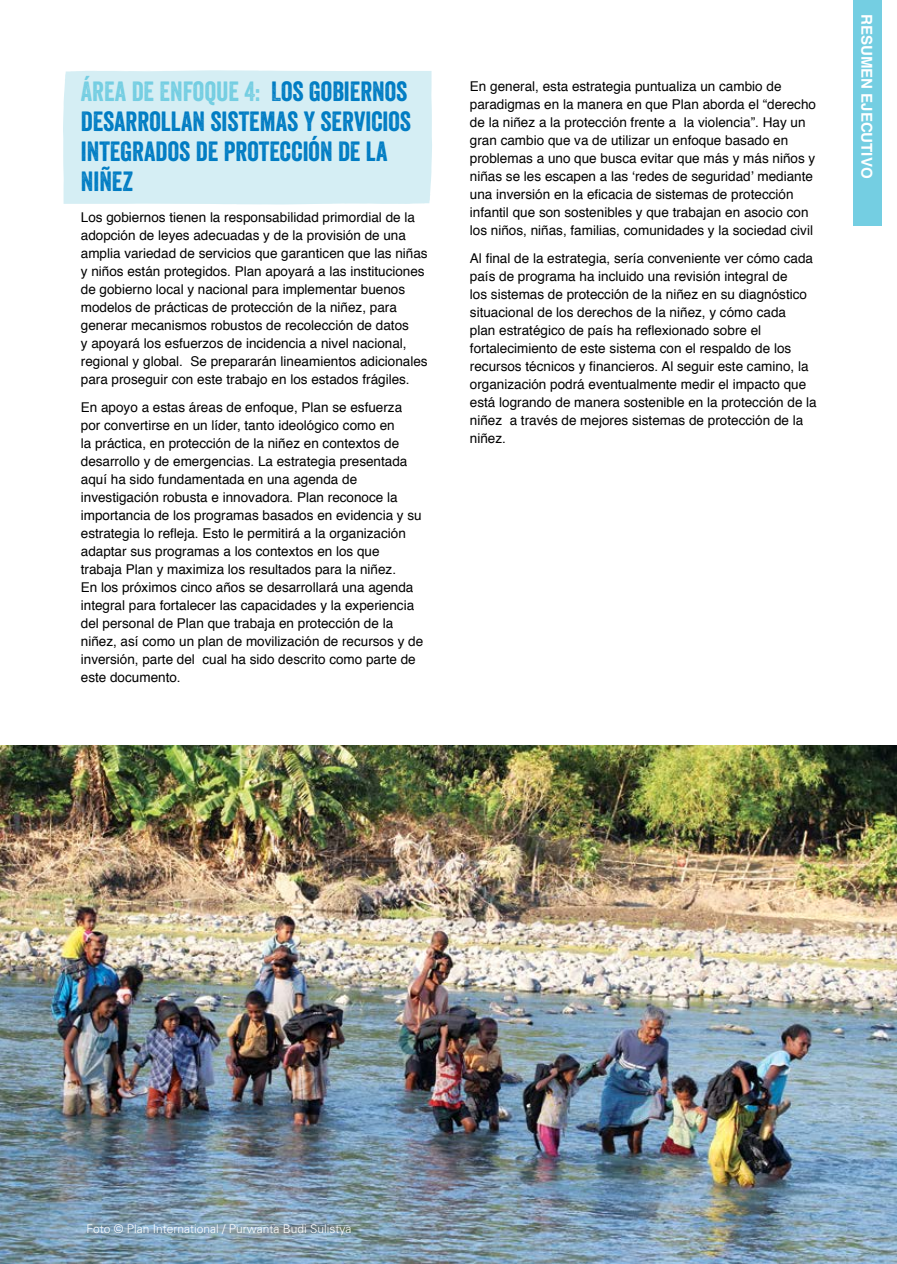
<style>
.page{position:relative;width:897px;height:1264px;background:#fff}
.page>*{position:absolute;margin:0;border:0;box-sizing:border-box;transform-origin:0 0}
.t1{font:27px/30px "Veneer";color:#007cc3}
.t2{font:700 15px "Helvetica";color:#fff}
.t3{font:13.5px/18px "Helvetica";color:#000}
.t4{font:300 12px "Univers";color:#fff}
.s1{color:#74cee2}
</style>
<div class="page">
<div style="left:853px;top:0;width:28px;height:226px;background:#74cee2"></div>
<div style="left:63px;top:70px;width:369px;height:134px;background:#d5eef4"></div>
<img style="left:0;top:745px;width:896px;height:519px">
<h1 class="t1" style="left:81px;top:76px;width:332px"><span class="s1">ÁREA DE ENFOQUE 4:</span> LOS GOBIERNOS<br>DESARROLLAN SISTEMAS Y SERVICIOS<br>INTEGRADOS DE PROTECCIÓN DE LA<br>NIÑEZ</h1>
<p class="t3" style="left:81px;top:208px;width:348px">Los gobiernos tienen la responsabilidad primordial de la adopción de leyes adecuadas y de la provisión de una amplia variedad de servicios que garanticen que las niñas y niños están protegidos. Plan apoyará a las instituciones de gobierno local y nacional para implementar buenos modelos de prácticas de protección de la niñez, para generar mecanismos robustos de recolección de datos<br>y apoyará los esfuerzos de incidencia a nivel nacional, regional y global. Se prepararán lineamientos adicionales para proseguir con este trabajo en los estados frágiles.</p>
<p class="t3" style="left:81px;top:399px;width:344px">En apoyo a estas áreas de enfoque, Plan se esfuerza por convertirse en un líder, tanto ideológico como en<br>la práctica, en protección de la niñez en contextos de desarrollo y de emergencias. La estrategia presentada aquí ha sido fundamentada en una agenda de investigación robusta e innovadora. Plan reconoce la importancia de los programas basados en evidencia y su estrategia lo refleja. Esto le permitirá a la organización adaptar sus programas a los contextos en los que trabaja Plan y maximiza los resultados para la niñez.<br>En los próximos cinco años se desarrollará una agenda integral para fortalecer las capacidades y la experiencia del personal de Plan que trabaja en protección de la niñez, así como un plan de movilización de recursos y de inversión, parte del cual ha sido descrito como parte de este documento.</p>
<p class="t3" style="left:470px;top:77px;width:347px">En general, esta estrategia puntualiza un cambio de paradigmas en la manera en que Plan aborda el “derecho de la niñez a la protección frente a la violencia”. Hay un gran cambio que va de utilizar un enfoque basado en problemas a uno que busca evitar que más y más niños y niñas se les escapen a las ‘redes de seguridad’ mediante una inversión en la eficacia de sistemas de protección infantil que son sostenibles y que trabajan en asocio con los niños, niñas, familias, comunidades y la sociedad civil</p>
<p class="t3" style="left:470px;top:250px;width:348px">Al final de la estrategia, sería conveniente ver cómo cada país de programa ha incluido una revisión integral de<br>los sistemas de protección de la niñez en su diagnóstico situacional de los derechos de la niñez, y cómo cada<br>plan estratégico de país ha reflexionado sobre el fortalecimiento de este sistema con el respaldo de los recursos técnicos y financieros. Al seguir este camino, la organización podrá eventualmente medir el impacto que está logrando de manera sostenible en la protección de la niñez a través de mejores sistemas de protección de la niñez.</p>
<p class="t2" style="left:878px;top:14px;width:166px;rotate:90deg">RESUMEN EJECUTIVO</p>
<p class="t4" style="left:86px;top:1222px;width:266px">Foto © Plan International / Purwanta Budi Sulistya</p>
</div>
